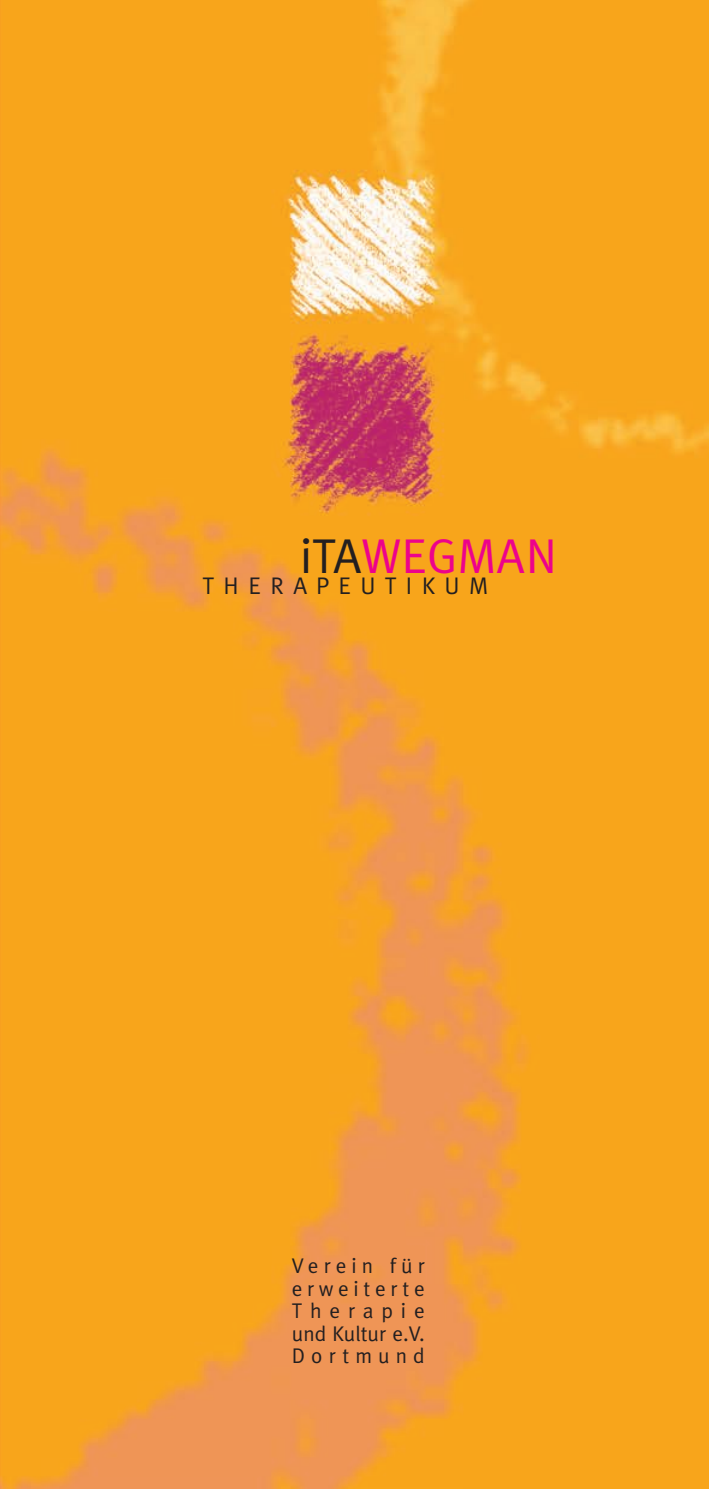
<style>
.page{position:relative;width:709px;height:1489px;background:#fff}
.page>*{position:absolute;margin:0;border:0;box-sizing:border-box;transform-origin:0 0}
.t1{font:48.75px "Meta Plus Normal";color:#ed028c}
.t2{font:24px "Meta Plus Normal";letter-spacing:.385em;color:#231f20}
.t3{font:21.25px/22.5px "Meta Plus Normal";letter-spacing:.24em;color:#231f20;text-align:justify}
.s1{color:#231f20}
</style>
<div class="page">
<img style="left:0;top:0;width:708px;height:1488px">
<h1 class="t1" style="left:300px;top:527px;width:258px"><span class="s1">iTA</span>WEGMAN</h1>
<p class="t2" style="left:202px;top:571px;width:287px">THERAPEUTIKUM</p>
<p class="t3" style="left:292px;top:1254px;width:134px">Verein für erweiterte Therapie und Kultur e.V.<br>Dortmund</p>
</div>
